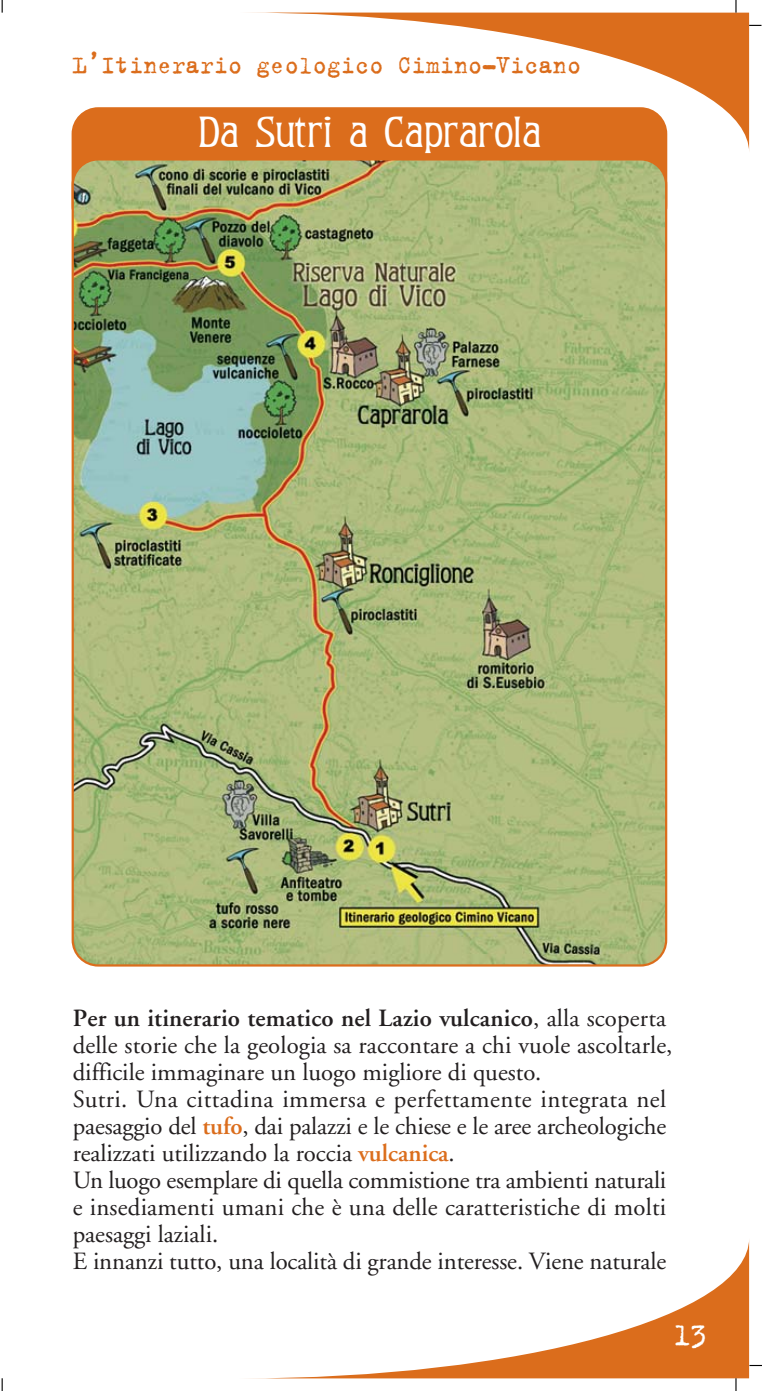
<style>
.page{position:relative;width:762px;height:1391px;background:#fff}
.page>*{position:absolute;margin:0;border:0;box-sizing:border-box;transform-origin:0 0}
.t1{font:40.5px "Baumfuss";color:#fff}
.t2{font:33.75px "Trixie";color:#fff}
.t3{font:27px "Trixie";color:#db6d1c;scale:.95 1}
.t4{font:24.75px/27px "Adobe Garamond";color:#231f20}
.s1{font-weight:600}
.s2{font-weight:600;color:#db6d1c}
</style>
<div class="page">
<div style="left:72px;top:107px;width:595px;height:125px;background:#db6d1c;border:2px solid #db6d1c;border-radius:26px"></div>
<svg style="left:239px;top:13px;width:510px;height:217px"></svg>
<svg style="left:278px;top:1242px;width:471px;height:136px"></svg>
<img style="left:73px;top:159px;width:593px;height:806px;border-radius:26px">
<svg style="left:2px;top:0;width:1px;height:13px"></svg>
<svg style="left:749px;top:25px;width:12px;height:1px"></svg>
<svg style="left:735px;top:0;width:1px;height:13px"></svg>
<svg style="left:749px;top:1364px;width:13px;height:1px"></svg>
<svg style="left:735px;top:1378px;width:1px;height:12px"></svg>
<svg style="left:2px;top:1378px;width:1px;height:12px"></svg>
<p class="t3" style="left:73px;top:56px;width:536px">L’Itinerario geologico Cimino-Vicano</p>
<p class="t1" style="left:198px;top:118px;width:345px">Da Sutri a Caprarola</p>
<p class="t4" style="left:73px;top:1006px;width:601px"><span class="s1">Per un itinerario tematico nel Lazio vulcanico</span>, alla scoperta delle storie che la geologia sa raccontare a chi vuole ascoltarle, difficile immaginare un luogo migliore di questo.<br>Sutri. Una cittadina immersa e perfettamente integrata nel paesaggio del <span class="s2">tufo</span>, dai palazzi e le chiese e le aree archeologiche realizzati utilizzando la roccia <span class="s2">vulcanica</span>.<br>Un luogo esemplare di quella commistione tra ambienti naturali e insediamenti umani che è una delle caratteristiche di molti paesaggi laziali.<br>E innanzi tutto, una località di grande interesse. Viene naturale</p>
<p class="t2" style="left:672px;top:1324px;width:37px">13</p>
</div>
